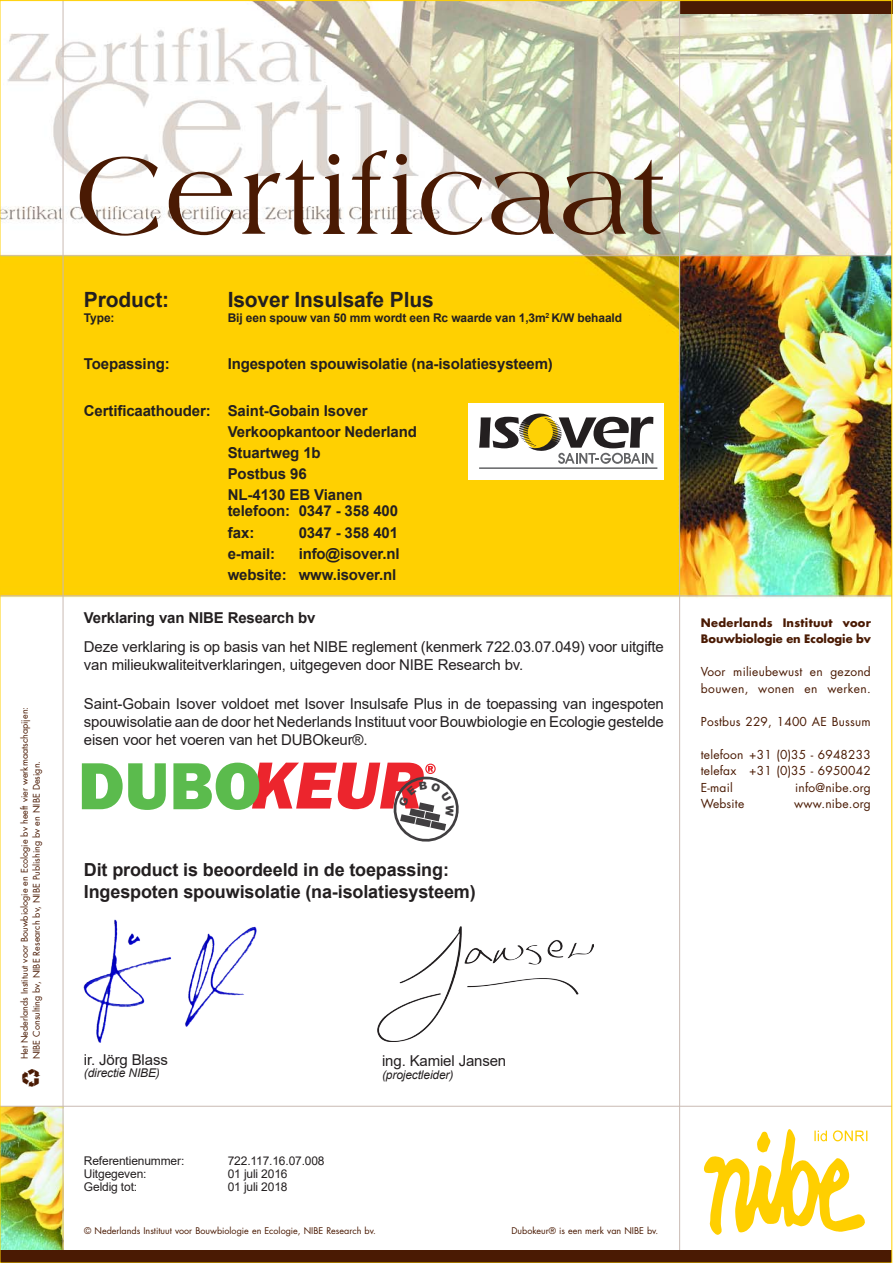
<style>
.page{position:relative;width:893px;height:1263px;background:#fff}
.page>*{position:absolute;margin:0;border:0;box-sizing:border-box;transform-origin:0 0}
.t1{font:118.05px "Amphion";color:#4a1a03}
.t2{font:700 21px "Arial";letter-spacing:-.005em;color:#231f20}
.t3{font:700 18px/21.6px "Arial";letter-spacing:-.01em;color:#231f20}
.t4{font:18px "Recycle";color:#4a1a03}
.t5{font:15px/18px "Arial";letter-spacing:-.01em;color:#231f20}
.t6{font:700 15px/21px "Arial";letter-spacing:-.01em;color:#231f20}
.t7{font:12px/16.5px "Futura";letter-spacing:.02em;color:#4a1a03}
.t8{font:12px "Arial";letter-spacing:-.01em;color:#231f20}
.t9{font:700 12px "Arial";letter-spacing:-.01em;color:#231f20}
.t10{font:italic 12px "Arial";letter-spacing:-.01em;color:#231f20}
.t11{font:700 11.4px/16.5px "Futura";letter-spacing:.01em;color:#4a1a03}
.t12{font:9px/11.9px "Futura";color:#4a1a03}
</style>
<div class="page">
<img style="left:2px;top:3px;width:888px;height:1248px">
<img style="left:2px;top:1107px;width:61px;height:144px">
<div style="left:680px;top:0;width:212px;height:13px;background:#4a1a03"></div>
<svg style="left:704px;top:1129px;width:163px;height:106px"></svg>
<hr style="left:0;top:595px;width:892px;height:1px;background:#c9bab3">
<hr style="left:0;top:255px;width:892px;height:1px;background:#c9bab3">
<hr style="left:63px;top:1px;width:1px;height:1262px;background:#c9bab3">
<hr style="left:679px;top:1px;width:1px;height:1262px;background:#c9bab3">
<div style="left:0;top:1251px;width:892px;height:12px;background:#4a1a03"></div>
<hr style="left:0;top:1106px;width:892px;height:1px;background:#c9bab3">
<div style="left:468px;top:403px;width:196px;height:76px;background:#fff"></div>
<hr style="left:479px;top:467px;width:178px;height:2px;background:#636466">
<svg style="left:479px;top:413px;width:174px;height:51px"></svg>
<img style="left:259px;top:763px;width:177px;height:46px">
<img style="left:82px;top:763px;width:177px;height:47px">
<img style="left:377px;top:926px;width:216px;height:115px">
<img style="left:83px;top:920px;width:174px;height:122px">
<svg style="left:392px;top:772px;width:71px;height:71px"></svg>
<p class="t12" style="left:19px;top:1059px;width:354px;rotate:-90deg">Het Nederlands Instituut voor Bouwbiologie en Ecologie bv heeft vier werkmaatschapijen:<br>NIBE Consulting bv, NIBE Research bv, NIBE Publishing bv en NIBE Design.</p>
<p class="t4" style="left:22px;top:1088px;width:21px;rotate:-90deg">C</p>
<h1 class="t1" style="left:75px;top:128px;width:594px">Certificaat</h1>
<h2 class="t2" style="left:84px;top:285px;width:87px">Product:</h2>
<p class="t9" style="left:84px;top:309px;width:32px">Type:</p>
<h2 class="t2" style="left:228px;top:285px;width:207px">Isover Insulsafe Plus</h2>
<p class="t9" style="left:228px;top:309px;width:396px">Bij een spouw van 50 mm wordt een Rc waarde van 1,3m<sup>2</sup> K/W behaald</p>
<p class="t6" style="left:84px;top:353px;width:87px">Toepassing:</p>
<p class="t6" style="left:228px;top:353px;width:327px">Ingespoten spouwisolatie (na-isolatiesysteem)</p>
<p class="t6" style="left:228px;top:400px;width:191px;text-indent:-144px">Certificaathouder: Saint-Gobain Isover<br>Verkoopkantoor Nederland<br>Stuartweg 1b<br>Postbus 96<br>NL-4130 EB Vianen</p>
<p class="t6" style="left:228px;top:500px;width:172px">telefoon: 0347 - 358 400 fax:</p>
<p class="t6" style="left:299px;top:522px;width:101px">0347 - 358 401</p>
<p class="t6" style="left:228px;top:543px;width:173px;text-align:right">info@isover.nl<br>website: www.isover.nl</p>
<p class="t6" style="left:84px;top:607px;width:233px">Verklaring van NIBE Research bv</p>
<p class="t5" style="left:84px;top:637px;width:581px">Deze verklaring is op basis van het NIBE reglement (kenmerk 722.03.07.049) voor uitgifte van milieukwaliteitverklaringen, uitgegeven door NIBE Research bv.</p>
<p class="t5" style="left:84px;top:694px;width:581px;text-align:justify">Saint-Gobain Isover voldoet met Isover Insulsafe Plus in de toepassing van ingespoten spouwisolatie aan de door het Nederlands Instituut voor Bouwbiologie en Ecologie gestelde eisen voor het voeren van het DUBOkeur®.</p>
<p class="t6" style="left:228px;top:543px;width:49px">e-mail:</p>
<p class="t3" style="left:84px;top:859px;width:393px">Dit product is beoordeeld in de toepassing:<br>Ingespoten spouwisolatie (na-isolatiesysteem)</p>
<p class="t11" style="left:701px;top:614px;width:172px">Nederlands Instituut voor<br>Bouwbiologie en Ecologie bv</p>
<p class="t7" style="left:701px;top:664px;width:172px">Voor milieubewust en gezond bouwen, wonen en werken.</p>
<p class="t7" style="left:701px;top:713px;width:171px">Postbus 229, 1400 AE Bussum</p>
<p class="t7" style="left:701px;top:746px;width:171px;text-align:justify">telefoon +31 (0)35 - 6948233 telefax +31 (0)35 - 6950042<br>E-mail</p>
<p class="t7" style="left:795px;top:779px;width:77px">info@nibe.org</p>
<p class="t7" style="left:701px;top:796px;width:45px">Website</p>
<p class="t7" style="left:794px;top:796px;width:78px">www.nibe.org</p>
<p class="t5" style="left:84px;top:1050px;width:85px">ir. Jörg Blass</p>
<p class="t5" style="left:382px;top:1051px;width:126px">ing. Kamiel Jansen</p>
<p class="t10" style="left:84px;top:1065px;width:77px">(directie NIBE)</p>
<p class="t10" style="left:382px;top:1067px;width:73px">(projectleider)</p>
<p class="t8" style="left:84px;top:1152px;width:102px">Referentienummer:</p>
<p class="t8" style="left:228px;top:1152px;width:98px">722.117.16.07.008</p>
<p class="t8" style="left:84px;top:1165px;width:64px">Uitgegeven:</p>
<p class="t8" style="left:228px;top:1165px;width:61px">01 juli 2016</p>
<p class="t8" style="left:84px;top:1178px;width:55px">Geldig tot:</p>
<p class="t8" style="left:228px;top:1178px;width:61px">01 juli 2018</p>
<p class="t12" style="left:84px;top:1225px;width:293px">© Nederlands Instituut voor Bouwbiologie en Ecologie, NIBE Research bv.</p>
<p class="t12" style="left:511px;top:1225px;width:148px">Dubokeur® is een merk van NIBE bv.</p>
</div>
